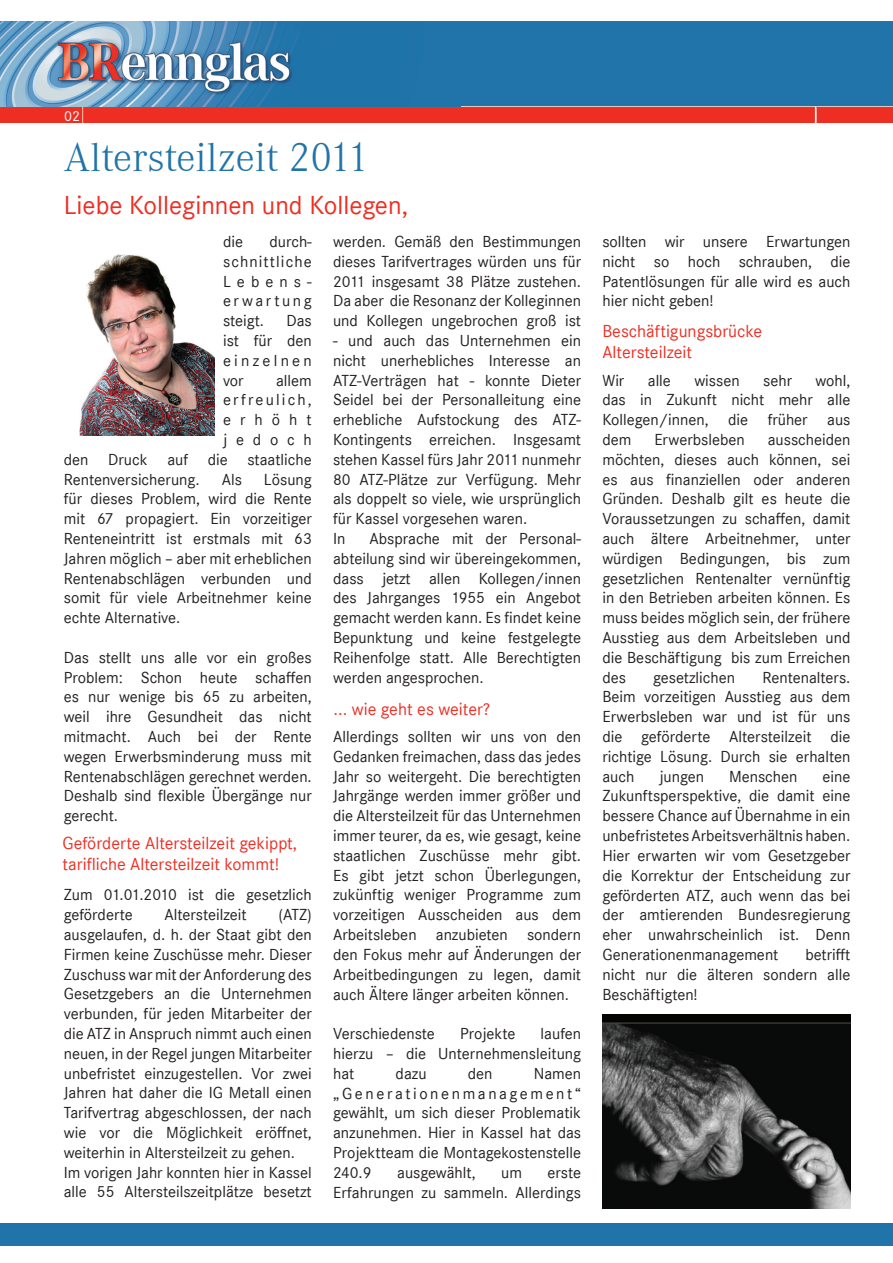
<style>
.page{position:relative;width:893px;height:1263px;background:#fff}
.page>*{position:absolute;margin:0;border:0;box-sizing:border-box;transform-origin:0 0}
.t1{font:300 42px "Corporate A";color:#2074a9}
.t2{font:27px "Corporate S";color:#ee2e23}
.t3{font:18px/21px "Corporate S";color:#ee2e23}
.t4{font:16.5px/19.8px "Corporate S";color:#231f20;text-align:justify}
.t5{font:16.5px "Corporate S";letter-spacing:.13em;color:#231f20}
.t6{font:15px "Corporate S";color:#fff}
</style>
<div class="page">
<div style="left:0;top:1224px;width:893px;height:21px;background:#2074a9"></div>
<img style="left:0;top:21px;width:893px;height:102px">
<img style="left:0;top:21px;width:460px;height:85px">
<svg style="left:815px;top:107px;width:2px;height:16px"></svg>
<img style="left:79px;top:254px;width:135px;height:181px">
<img style="left:602px;top:1014px;width:248px;height:195px">
<p class="t6" style="left:64px;top:107px;width:17px">02</p>
<h1 class="t1" style="left:64px;top:134px;width:307px">Altersteilzeit 2011</h1>
<h2 class="t2" style="left:64px;top:190px;width:346px">Liebe Kolleginnen und Kollegen,</h2>
<p class="t4" style="left:223px;top:232px;width:22px">die</p>
<p class="t4" style="left:223px;top:232px;width:90px;text-indent:46px">durch&shy;schnittliche Lebens&shy;erwartung steigt.</p>
<p class="t4" style="left:223px;top:311px;width:90px;text-indent:63px">Das ist für den einzelnen vor</p>
<p class="t4" style="left:276px;top:370px;width:37px">allem</p>
<p class="t5" style="left:223px;top:391px;width:90px">erfreulich,</p>
<p class="t4" style="left:223px;top:410px;width:90px">erhöht</p>
<p class="t4" style="left:223px;top:430px;width:90px">jedoch</p>
<p class="t4" style="left:64px;top:449px;width:250px">den Druck auf die staatliche</p>
<p class="t4" style="left:64px;top:469px;width:137px">Rentenversicherung.</p>
<p class="t4" style="left:222px;top:469px;width:22px">Als</p>
<p class="t4" style="left:64px;top:469px;width:250px;text-indent:200px">Lösung für dieses Problem, wird die Rente mit 67 propagiert. Ein vorzeitiger Renteneintritt ist erstmals mit 63<br>Jahren möglich – aber mit erheblichen Rentenabschlägen verbunden und somit für viele Arbeitnehmer keine echte Alternative.</p>
<p class="t4" style="left:64px;top:647px;width:250px">Das stellt uns alle vor ein großes Problem: Schon heute schaffen es nur wenige bis 65 zu arbeiten, weil ihre Gesundheit das nicht mitmacht. Auch bei der Rente wegen Erwerbsminderung muss mit Rentenabschlägen gerechnet werden.<br>Deshalb sind flexible Übergänge nur gerecht.</p>
<p class="t3" style="left:62px;top:833px;width:236px">Geförderte Altersteilzeit gekippt, tarifliche Altersteilzeit kommt!</p>
<p class="t4" style="left:64px;top:885px;width:249px">Zum 01.01.2010 ist die gesetzlich geförderte</p>
<p class="t4" style="left:164px;top:905px;width:84px">Altersteilzeit</p>
<p class="t4" style="left:64px;top:905px;width:250px;text-align:left;text-indent:215px">(ATZ) ausgelaufen, d. h. der Staat gibt den Firmen keine Zuschüsse mehr. Dieser Zuschuss war mit der Anforderung des Gesetzgebers an die Unternehmen verbunden, für jeden Mitarbeiter der die ATZ in Anspruch nimmt auch einen neuen, in der Regel jungen Mitarbeiter unbefristet einzugestellen. Vor zwei Jahren hat daher die IG Metall einen Tarifvertrag abgeschlossen, der nach wie vor die Möglichkeit eröffnet, weiterhin in Altersteilzeit zu gehen.<br>Im vorigen Jahr konnten hier in Kassel alle 55 Altersteilszeitplätze besetzt</p>
<p class="t4" style="left:333px;top:232px;width:250px">werden. Gemäß den Bestimmungen dieses Tarifvertrages würden uns für 2011 insgesamt 38 Plätze zustehen.<br>Da aber die Resonanz der Kolleginnen und Kollegen ungebrochen groß ist</p>
<p class="t4" style="left:333px;top:331px;width:250px;text-align:left">- und auch das Unternehmen ein nicht unerhebliches Interesse an<br>ATZ-Verträgen hat - konnte Dieter<br>Seidel bei der Personalleitung eine erhebliche Aufstockung des ATZ-<br>Kontingents erreichen. Insgesamt stehen Kassel fürs Jahr 2011 nunmehr<br>80 ATZ-Plätze zur Verfügung. Mehr als doppelt so viele, wie ursprünglich für Kassel vorgesehen waren.<br>In</p>
<p class="t4" style="left:333px;top:529px;width:250px;text-indent:36px">Absprache mit der Personal&shy;abteilung sind wir übereingekommen, dass jetzt allen Kollegen/innen des Jahrganges 1955 ein Angebot gemacht werden kann. Es findet keine Bepunktung und keine festgelegte Reihenfolge statt. Alle Berechtigten werden angesprochen.</p>
<p class="t3" style="left:334px;top:699px;width:158px">... wie geht es weiter?</p>
<p class="t4" style="left:333px;top:727px;width:250px">Allerdings sollten wir uns von den Gedanken freimachen, dass das jedes Jahr so weitergeht. Die berechtigten Jahrgänge werden immer größer und die Altersteilzeit für das Unternehmen immer teurer, da es, wie gesagt, keine staatlichen Zuschüsse mehr gibt.<br>Es gibt jetzt schon Überlegungen, zukünftig weniger Programme zum vorzeitigen Ausscheiden aus dem Arbeitsleben anzubieten sondern den Fokus mehr auf Änderungen der Arbeitbedingungen zu legen, damit auch Ältere länger arbeiten können.</p>
<p class="t4" style="left:333px;top:1024px;width:103px">Verschiedenste</p>
<p class="t4" style="left:460px;top:1024px;width:57px">Projekte</p>
<p class="t4" style="left:333px;top:1024px;width:250px;text-indent:208px">laufen hierzu – die Unternehmensleitung hat</p>
<p class="t4" style="left:396px;top:1063px;width:33px">dazu</p>
<p class="t4" style="left:468px;top:1063px;width:26px">den</p>
<p class="t4" style="left:333px;top:1063px;width:250px;text-indent:201px">Namen „Generationenmanagement“ gewählt, um sich dieser Problematik anzunehmen. Hier in Kassel hat das Projektteam die Montagekostenstelle 240.9</p>
<p class="t4" style="left:397px;top:1162px;width:80px">ausgewählt,</p>
<p class="t4" style="left:501px;top:1162px;width:22px">um</p>
<p class="t4" style="left:333px;top:1162px;width:250px;text-align:right">erste<br>Erfahrungen zu sammeln. Allerdings</p>
<p class="t4" style="left:602px;top:232px;width:250px">sollten wir unsere Erwartungen nicht so hoch schrauben, die Patentlösungen für alle wird es auch hier nicht geben!</p>
<p class="t3" style="left:602px;top:321px;width:161px">Beschäftigungsbrücke<br>Altersteilzeit</p>
<p class="t4" style="left:602px;top:370px;width:23px">Wir</p>
<p class="t4" style="left:648px;top:370px;width:25px">alle</p>
<p class="t4" style="left:694px;top:370px;width:47px">wissen</p>
<p class="t4" style="left:763px;top:370px;width:30px">sehr</p>
<p class="t4" style="left:602px;top:370px;width:250px;text-indent:213px">wohl, das in Zukunft nicht mehr alle Kollegen/innen, die früher aus dem</p>
<p class="t4" style="left:602px;top:430px;width:250px;text-indent:165px">ausscheiden möchten, dieses auch können, sei es aus finanziellen oder anderen Gründen. Deshalb gilt es heute die Voraussetzungen zu schaffen, damit auch ältere Arbeitnehmer, unter würdigen Bedingungen, bis zum gesetzlichen Rentenalter vernünftig in den Betrieben arbeiten können. Es muss beides möglich sein, der frühere Ausstieg aus dem Arbeitsleben und die Beschäftigung bis zum Erreichen des</p>
<p class="t4" style="left:654px;top:430px;width:92px">Erwerbsleben</p>
<p class="t4" style="left:653px;top:667px;width:83px">gesetzlichen</p>
<p class="t4" style="left:602px;top:667px;width:250px;text-indent:160px">Rentenalters.<br>Beim vorzeitigen Ausstieg aus dem Erwerbsleben war und ist für uns die geförderte Altersteilzeit die richtige Lösung. Durch sie erhalten auch</p>
<p class="t4" style="left:602px;top:766px;width:250px;text-indent:220px">eine Zukunftsperspektive, die damit eine bessere Chance auf Übernahme in ein unbefristetes Arbeitsverhältnis haben.<br>Hier erwarten wir vom Gesetzgeber die Korrektur der Entscheidung zur geförderten ATZ, auch wenn das bei der amtierenden Bundesregierung eher unwahrscheinlich ist. Denn Generationenmanagement</p>
<p class="t4" style="left:659px;top:766px;width:46px">jungen</p>
<p class="t4" style="left:729px;top:766px;width:70px">Menschen</p>
<p class="t4" style="left:602px;top:945px;width:250px;text-indent:203px">betrifft nicht nur die älteren sondern alle Beschäftigten!</p>
</div>
